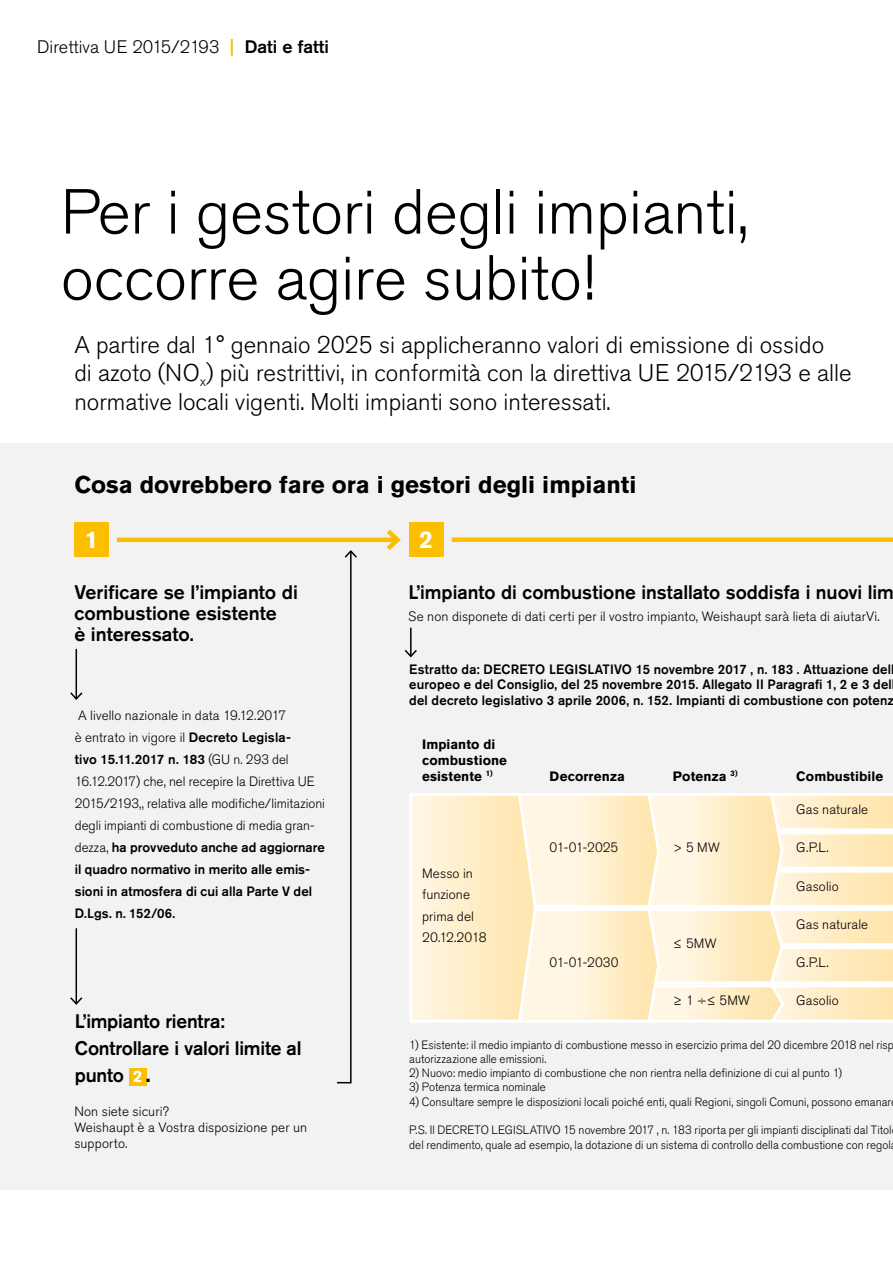
<style>
.page{position:relative;width:893px;height:1263px;background:#fff}
.page>*{position:absolute;margin:0;border:0;box-sizing:border-box;transform-origin:0 0}
.t1{font:300 63px/66px "Akzidenz Grotesk Pro";color:#000}
.t2{font:300 24px/28.5px "Akzidenz Grotesk Pro";color:#000}
.t3{font:700 24px "Akzidenz Grotesk Pro";color:#000}
.t4{font:700 24px "Akzidenz Grotesk Pro";color:#fff}
.t5{font:500 19.5px/21px "Akzidenz Grotesk Pro";letter-spacing:-.005em;color:#000}
.t6{font:300 18px "Akzidenz Grotesk Pro";color:#000}
.t7{font:300 13.5px/22px "Akzidenz Grotesk Pro";letter-spacing:.005em;color:#000}
.t8{font:500 13.5px/15.9px "Akzidenz Grotesk Pro";letter-spacing:.01em;color:#000}
.t9{font:700 13.5px/15.9px "Akzidenz Grotesk Pro";letter-spacing:.01em;color:#000}
.t10{font:300 12px/14.2px "Akzidenz Grotesk Pro";letter-spacing:.005em;color:#000;scale:.96 1}
.t11{font:700 7.8px "Akzidenz Grotesk Pro";color:#000}
.s1{font-weight:500;color:#fcbf00}
.s2{font-weight:500}
.s3{font-weight:700;font-size:16.5px;color:#fff}
.s4{font-weight:700}
</style>
<div class="page">
<div style="left:0;top:443px;width:893px;height:746px;background:#f2f2f2"></div>
<div style="left:129px;top:1068px;width:17px;height:17px;background:#fcbf00"></div>
<hr style="left:117px;top:538px;width:280px;height:4px;background:#fcbf00">
<svg style="left:382px;top:529px;width:19px;height:21px"></svg>
<div style="left:452px;top:537px;width:441px;height:5px;background:#fcbf00"></div>
<div style="left:74px;top:523px;width:34px;height:34px;background:#fcbf00"></div>
<div style="left:409px;top:523px;width:34px;height:34px;background:#fcbf00"></div>
<hr style="left:76px;top:649px;width:1px;height:50px;background:#000">
<svg style="left:70px;top:691px;width:13px;height:9px"></svg>
<hr style="left:76px;top:928px;width:1px;height:76px;background:#000">
<svg style="left:70px;top:996px;width:13px;height:9px"></svg>
<svg style="left:337px;top:550px;width:20px;height:534px"></svg>
<hr style="left:410px;top:628px;width:2px;height:28px;background:#000">
<svg style="left:404px;top:648px;width:13px;height:10px"></svg>
<svg style="left:410px;top:793px;width:483px;height:230px"></svg>
<h3 class="t6" style="left:37px;top:35px;width:293px">Direttiva UE 2015/2193 <span class="s1">|</span> <span class="s2">Dati e fatti</span></h3>
<h1 class="t1" style="left:61px;top:179px;width:689px">Per i gestori degli impianti, occorre agire subito!</h1>
<h2 class="t2" style="left:74px;top:330px;width:779px">A partire dal 1° gennaio 2025 si applicheranno valori di emissione di ossido<br>di azoto (NO<sub>x</sub>) più restrittivi, in conformità con la direttiva UE 2015/2193 e alle normative locali vigenti. Molti impianti sono interessati.</h2>
<h2 class="t3" style="left:74px;top:469px;width:563px">Cosa dovrebbero fare ora i gestori degli impianti</h2>
<h2 class="t4" style="left:85px;top:524px;width:15px">1</h2>
<h2 class="t4" style="left:420px;top:524px;width:15px">2</h2>
<h3 class="t5" style="left:74px;top:582px;width:225px">Verificare se l’impianto di combustione esistente<br>è interessato.</h3>
<h3 class="t5" style="left:408px;top:582px;width:487px">L’impianto di combustione installato soddisfa i nuovi lim</h3>
<p class="t7" style="left:408px;top:605px;width:473px">Se non disponete di dati certi per il vostro impianto, Weishaupt sarà lieta di aiutarVi.</p>
<p class="t7" style="left:75px;top:704px;width:252px">A livello nazionale in data 19.12.2017<br>è entrato in vigore il <span class="s2">Decreto Legisla-<br>tivo 15.11.2017 n. 183</span> (GU n. 293 del 16.12.2017) che, nel recepire la Direttiva UE 2015/2193,, relativa alle modifiche/limitazioni degli impianti di combustione di media gran&shy;dezza, <span class="s2">ha provveduto anche ad aggiornare il quadro normativo in merito alle emis&shy;sioni in atmosfera di cui alla Parte V del D.Lgs. n. 152/06.</span></p>
<h3 class="t5" style="left:75px;top:1008px;width:228px;line-height:27px">L’impianto rientra:<br>Controllare i valori limite al punto <span class="s3">2</span> <span class="s4">.</span></h3>
<p class="t7" style="left:74px;top:1103px;width:234px;line-height:15.9px">Non siete sicuri?<br>Weishaupt è a Vostra disposizione per un supporto.</p>
<p class="t8" style="left:409px;top:661px;width:487px">Estratto da: DECRETO LEGISLATIVO 15 novembre 2017 , n. 183 . Attuazione dell europeo e del Consiglio, del 25 novembre 2015. Allegato II Paragrafi 1, 2 e 3 del del decreto legislativo 3 aprile 2006, n. 152. Impianti di combustione con potenz</p>
<p class="t9" style="left:422px;top:736px;width:87px">Impianto di combustione esistente <sup>1)</sup></p>
<p class="t7" style="left:422px;top:862px;width:66px;line-height:21.5px">Messo in funzione prima del<br>20.12.2018</p>
<p class="t11" style="left:731px;top:769px;width:9px">3)</p>
<p class="t9" style="left:550px;top:768px;width:77px">Decorrenza</p>
<p class="t9" style="left:673px;top:768px;width:55px">Potenza</p>
<p class="t9" style="left:796px;top:768px;width:89px">Combustibile</p>
<p class="t7" style="left:550px;top:837px;width:70px">01-01-2025</p>
<p class="t7" style="left:673px;top:837px;width:48px">&gt; 5 MW</p>
<p class="t7" style="left:550px;top:951px;width:71px">01-01-2030</p>
<p class="t7" style="left:673px;top:932px;width:45px">≤ 5MW</p>
<p class="t7" style="left:673px;top:990px;width:78px">≥ 1 ÷≤ 5MW</p>
<p class="t7" style="left:796px;top:798px;width:73px">Gas naturale</p>
<p class="t7" style="left:796px;top:837px;width:34px">G.P.L.</p>
<p class="t7" style="left:796px;top:875px;width:44px">Gasolio</p>
<p class="t7" style="left:796px;top:913px;width:73px">Gas naturale</p>
<p class="t7" style="left:796px;top:951px;width:34px">G.P.L.</p>
<p class="t7" style="left:796px;top:990px;width:44px">Gasolio</p>
<p class="t10" style="left:409px;top:1037px;width:506px">1) Esistente: il medio impianto di combustione messo in esercizio prima del 20 dicembre 2018 nel risp autorizzazione alle emissioni.</p>
<p class="t10" style="left:409px;top:1066px;width:452px">2) Nuovo: medio impianto di combustione che non rientra nella definizione di cui al punto 1)</p>
<p class="t10" style="left:409px;top:1080px;width:144px">3) Potenza termica nominale</p>
<p class="t10" style="left:409px;top:1094px;width:503px">4) Consultare sempre le disposizioni locali poiché enti, quali Regioni, singoli Comuni, possono emanar</p>
<p class="t10" style="left:409px;top:1123px;width:504px">P.S. Il DECRETO LEGISLATIVO 15 novembre 2017 , n. 183 riporta per gli impianti disciplinati dal Titol del rendimento, quale ad esempio, la dotazione di un sistema di controllo della combustione con regol</p>
</div>
